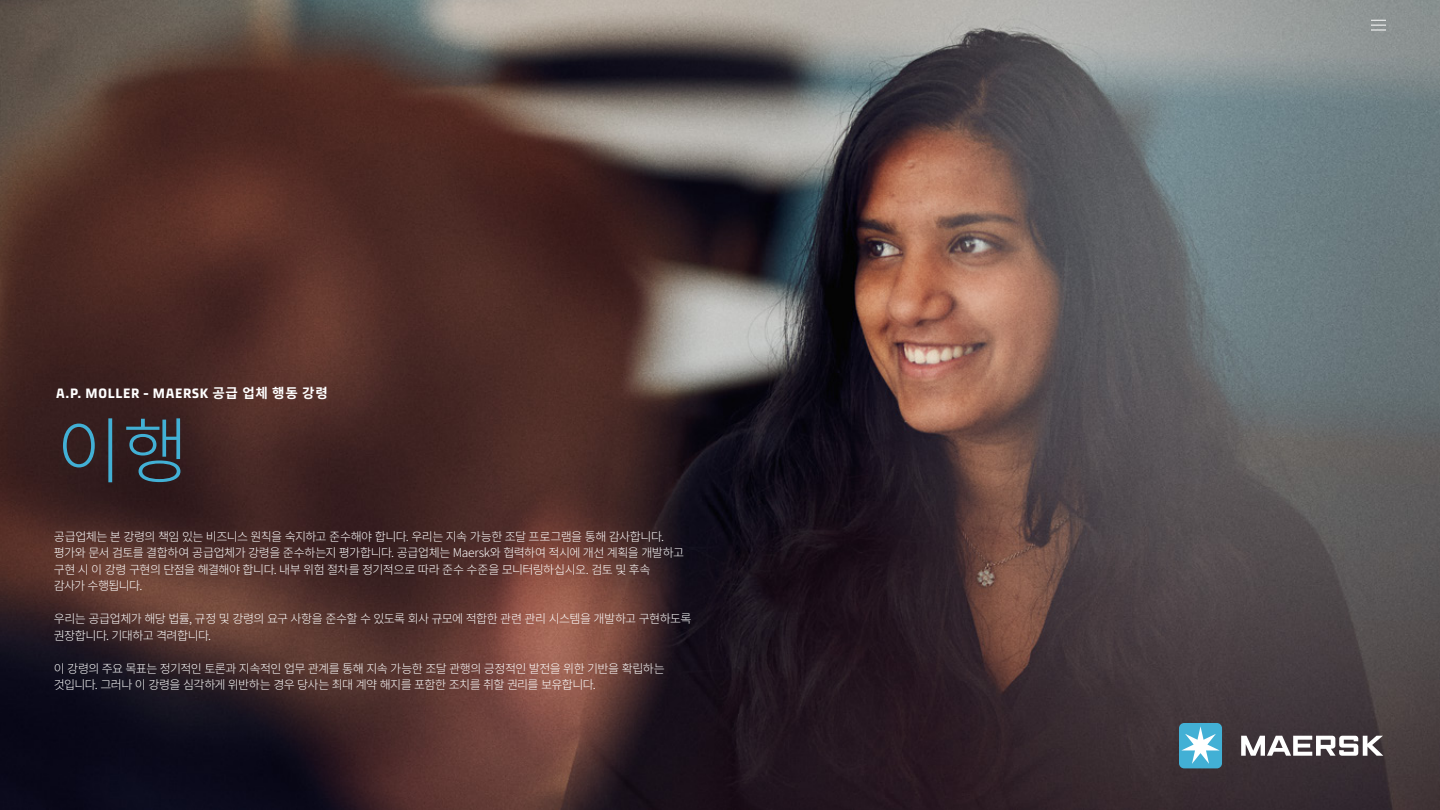
<style>
.page{position:relative;width:1440px;height:810px;background:#fff}
.page>*{position:absolute;margin:0;border:0;box-sizing:border-box;transform-origin:0 0}
.t1{font:300 72px "Source Han Sans KR";color:#42b0d5}
.t2{font:700 13.5px "Maersk Headline";letter-spacing:.05em;color:#fff}
.t3{font:300 12px/16.5px "Source Han Sans KR";letter-spacing:-.05em;color:#fff}
.s1{font-family:"Source Han Sans KR"}
</style>
<div class="page">
<img style="left:0;top:0;width:1440px;height:810px">
<svg style="left:1241px;top:736px;width:142px;height:20px"></svg>
<div style="left:1179px;top:723px;width:43px;height:45px;background:#42b0d5;border-radius:5px"></div>
<svg style="left:1181px;top:726px;width:39px;height:38px"></svg>
<svg style="left:1371px;top:20px;width:15px;height:11px"></svg>
<p class="t2" style="left:56px;top:382px;width:273px">A.P. MOLLER - MAERSK <span class="s1">공급 업체 행동 강령</span></p>
<h1 class="t1" style="left:56px;top:410px;width:134px">이행</h1>
<p class="t3" style="left:54px;top:528px;width:632px">공급업체는 본 강령의 책임 있는 비즈니스 원칙을 숙지하고 준수해야 합니다. 우리는 지속 가능한 조달 프로그램을 통해 감사합니다. 평가와 문서 검토를 결합하여 공급업체가 강령을 준수하는지 평가합니다. 공급업체는 Maersk와 협력하여 적시에 개선 계획을 개발하고 구현 시 이 강령 구현의 단점을 해결해야 합니다. 내부 위험 절차를 정기적으로 따라 준수 수준을 모니터링하십시오. 검토 및 후속 감사가 수행됩니다.</p>
<p class="t3" style="left:54px;top:611px;width:639px">우리는 공급업체가 해당 법률, 규정 및 강령의 요구 사항을 준수할 수 있도록 회사 규모에 적합한 관련 관리 시스템을 개발하고 구현하도록 권장합니다. 기대하고 격려합니다.</p>
<p class="t3" style="left:54px;top:660px;width:613px">이 강령의 주요 목표는 정기적인 토론과 지속적인 업무 관계를 통해 지속 가능한 조달 관행의 긍정적인 발전을 위한 기반을 확립하는 것입니다. 그러나 이 강령을 심각하게 위반하는 경우 당사는 최대 계약 해지를 포함한 조치를 취할 권리를 보유합니다.</p>
</div>
